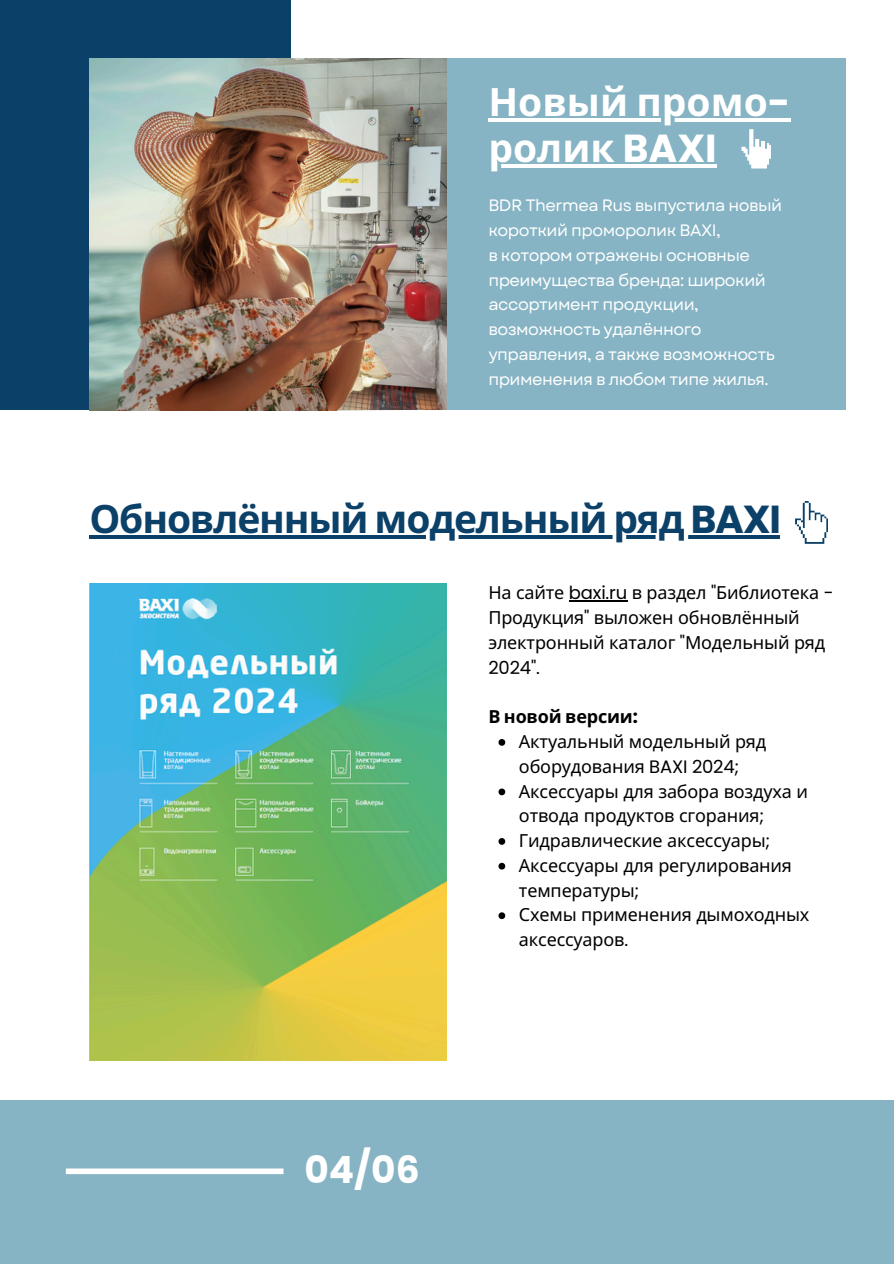
<style>
.page{position:relative;width:894px;height:1264px;background:#fff}
.page>*{position:absolute;margin:0;border:0;box-sizing:border-box;transform-origin:0 0}
.t1{font:700 39px "Noto Sans";letter-spacing:-.03em;color:#0b4068}
.t2{font:700 39px "Noto Sans";color:#fff}
.t3{font:700 37.5px "Poppins";color:#fff}
.t4{font:18px/24.8px "Noto Sans";letter-spacing:-.01em;color:#000}
.t5{font:18px "Poppins";color:#000}
.t6{font:16.5px/24.8px "Garet";letter-spacing:-.03em;color:#fff}
.s1{font-family:"Poppins"}
.s2{font-weight:700}
.s3{font-family:"Poppins";font-weight:700}
</style>
<div class="page">
<div style="left:89px;top:58px;width:756px;height:352px;background:#86b4c4"></div>
<div style="left:0;top:0;width:290px;height:410px;background:#0b4068"></div>
<div style="left:0;top:1099px;width:893px;height:164px;background:#86b4c4"></div>
<div style="left:66px;top:1168px;width:217px;height:6px;background:#fff"></div>
<img style="left:89px;top:583px;width:357px;height:477px">
<img style="left:89px;top:58px;width:357px;height:352px">
<hr style="left:89px;top:535px;width:690px;height:3px;background:#0b4068">
<hr style="left:488px;top:118px;width:302px;height:4px;background:#fff">
<hr style="left:488px;top:165px;width:228px;height:3px;background:#fff">
<hr style="left:568px;top:600px;width:59px;height:1px;background:#000">
<svg style="left:498px;top:739px;width:7px;height:6px"></svg>
<svg style="left:498px;top:788px;width:7px;height:7px"></svg>
<svg style="left:498px;top:838px;width:7px;height:6px"></svg>
<svg style="left:498px;top:862px;width:7px;height:7px"></svg>
<svg style="left:498px;top:912px;width:7px;height:7px"></svg>
<svg style="left:741px;top:129px;width:30px;height:40px"></svg>
<svg style="left:795px;top:501px;width:32px;height:43px"></svg>
<p class="t2" style="left:488px;top:74px;width:303px">Новый промо<span class="s1">-</span></p>
<p class="t2" style="left:488px;top:121px;width:230px">ролик <span class="s1">BAXI</span></p>
<h2 class="t6" style="left:488px;top:193px;width:295px">BDR Thermea Rus выпустила новый короткий проморолик BAXI,</h2>
<p class="t6" style="left:488px;top:243px;width:288px">в котором отражены основные преимущества бренда: широкий ассортимент продукции, возможность удалённого управления, а также возможность применения в любом типе жилья.</p>
<p class="t1" style="left:89px;top:491px;width:693px">Обновлённый модельный ряд <span class="s1">BAXI</span></p>
<p class="t4" style="left:488px;top:580px;width:347px">На сайте <span class="s1">baxi.ru</span> в раздел <span class="s1">"</span>Библиотека <span class="s1">-<br></span>Продукция<span class="s1">"</span> выложен обновлённый электронный каталог <span class="s1">"</span>Модельный ряд</p>
<h3 class="t5" style="left:488px;top:654px;width:53px">2024".</h3>
<h3 class="t4" style="left:519px;top:704px;width:290px;text-indent:-31px"><span class="s2">В новой версии</span><span class="s3">:<br></span>Актуальный модельный ряд оборудования <span class="s1">BAXI 2024;<br></span>Аксессуары для забора воздуха и отвода продуктов сгорания<span class="s1">;</span></h3>
<p class="t4" style="left:519px;top:827px;width:274px">Гидравлические аксессуары<span class="s1">;<br></span>Аксессуары для регулирования температуры<span class="s1">;</span></p>
<p class="t4" style="left:519px;top:902px;width:292px">Схемы применения дымоходных аксессуаров<span class="s1">.</span></p>
<h2 class="t3" style="left:304px;top:1143px;width:117px">04/06</h2>
</div>
